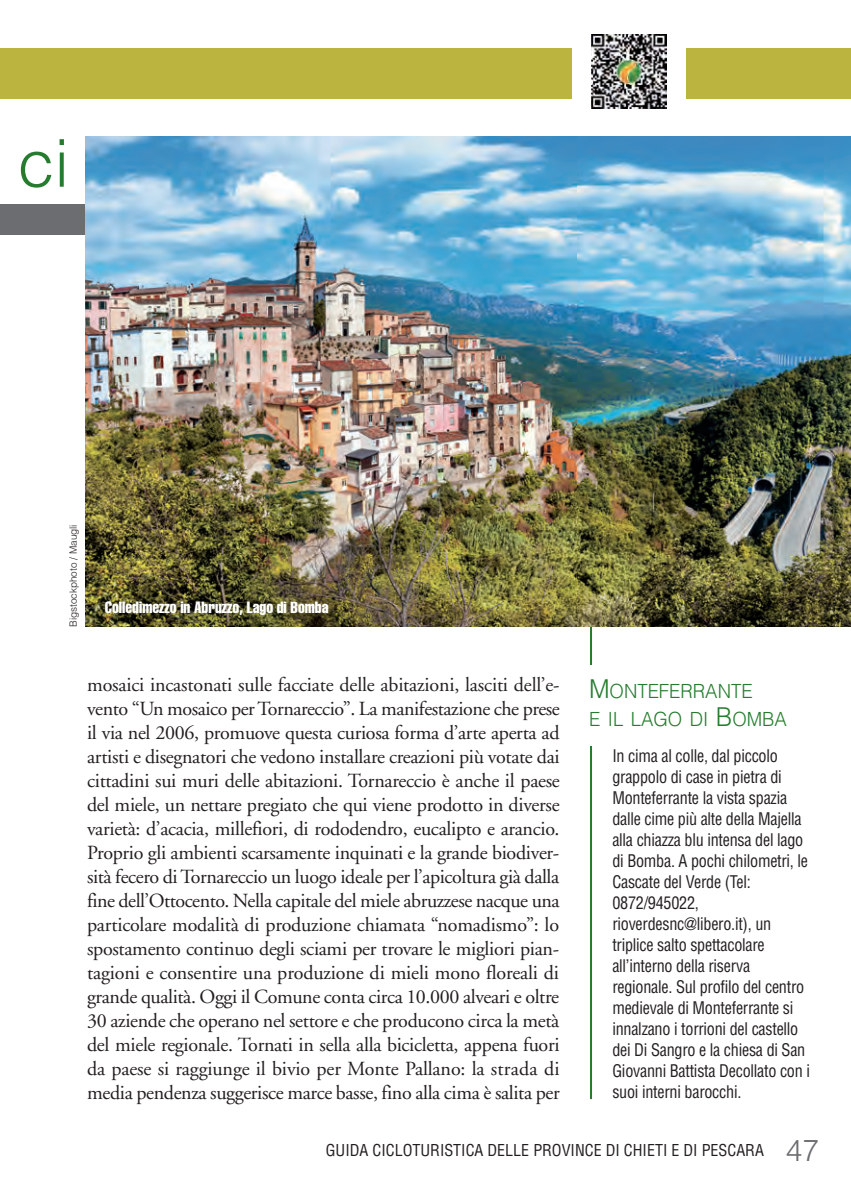
<style>
.page{position:relative;width:851px;height:1191px;background:#fff}
.page>*{position:absolute;margin:0;border:0;box-sizing:border-box;transform-origin:0 0}
.t1{font:300 66px "Helvetica";color:#257c2e}
.t2{font:20px/24px "Adobe Garamond";letter-spacing:-.02em;color:#231f20;text-align:justify}
.t3{font:300 19.6px/28px "Helvetica";color:#257c2e;scale:.95 1}
.t4{font:condensed 17px/21px "Helvetica";letter-spacing:-.015em;color:#231f20;scale:.95 1}
.t5{font:condensed 16px "Helvetica";color:#231f20}
.t6{font:extra-condensed 16px "Helvetica";color:#fff}
.t7{font:300 10px "Helvetica";color:#231f20}
.s1{font-weight:300;font-stretch:normal;font-size:30px;color:#6c6d70}
.s2{font-size:26px}
</style>
<div class="page">
<hr style="left:590px;top:603px;width:2px;height:496px;background:#257c2e">
<div style="left:0;top:204px;width:106px;height:31px;background:#6c6d70"></div>
<div style="left:0;top:48px;width:850px;height:51px;background:#bbb43f"></div>
<img style="left:85px;top:137px;width:765px;height:490px">
<div style="left:589px;top:665px;width:226px;height:80px;background:#fff"></div>
<div style="left:572px;top:28px;width:113px;height:85px;background:#fff"></div>
<img style="left:591px;top:34px;width:75px;height:74px">
<h1 class="t1" style="left:18px;top:139px;width:53px">ci</h1>
<p class="t7" style="left:69px;top:627px;width:104px;rotate:-90deg">Bigstockphoto / Maugli</p>
<p class="t6" style="left:105px;top:601px;width:225px">Colledimezzo in Abruzzo, Lago di Bomba</p>
<p class="t2" style="left:87px;top:674px;width:474px">mosaici incastonati sulle facciate delle abitazioni, lasciti dell’e&shy;vento “Un mosaico per Tornareccio”. La manifestazione che prese il via nel 2006, promuove questa curiosa forma d’arte aperta ad artisti e disegnatori che vedono installare creazioni più votate dai cittadini sui muri delle abitazioni. Tornareccio è anche il paese del miele, un nettare pregiato che qui viene prodotto in diverse varietà: d’acacia, millefiori, di rododendro, eucalipto e arancio.<br>Proprio gli ambienti scarsamente inquinati e la grande biodiver&shy;sità fecero di Tornareccio un luogo ideale per l’apicoltura già dalla fine dell’Ottocento. Nella capitale del miele abruzzese nacque una particolare modalità di produzione chiamata “nomadismo”: lo spostamento continuo degli sciami per trovare le migliori pian&shy;tagioni e consentire una produzione di mieli mono floreali di grande qualità. Oggi il Comune conta circa 10.000 alveari e oltre 30 aziende che operano nel settore e che producono circa la metà del miele regionale. Tornati in sella alla bicicletta, appena fuori da paese si raggiunge il bivio per Monte Pallano: la strada di media pendenza suggerisce marce basse, fino alla cima è salita per</p>
<p class="t5" style="left:326px;top:1141px;width:494px">GUIDA CICLOTURISTICA DELLE PROVINCE DI CHIETI E DI PESCARA <span class="s1">47</span></p>
<p class="t3" style="left:589px;top:678px;width:210px"><span class="s2">M</span>ONTEFERRANTE<br>E IL LAGO DI <span class="s2">B</span>OMBA</p>
<p class="t4" style="left:612px;top:745px;width:209px">In cima al colle, dal piccolo grappolo di case in pietra di<br>Monteferrante la vista spazia dalle cime più alte della Majella alla chiazza blu intensa del lago di Bomba. A pochi chilometri, le<br>Cascate del Verde (Tel:<br>0872/945022, rioverdesnc@libero.it), un triplice salto spettacolare all’interno della riserva regionale. Sul profilo del centro medievale di Monteferrante si innalzano i torrioni del castello dei Di Sangro e la chiesa di San<br>Giovanni Battista Decollato con i suoi interni barocchi.</p>
</div>
